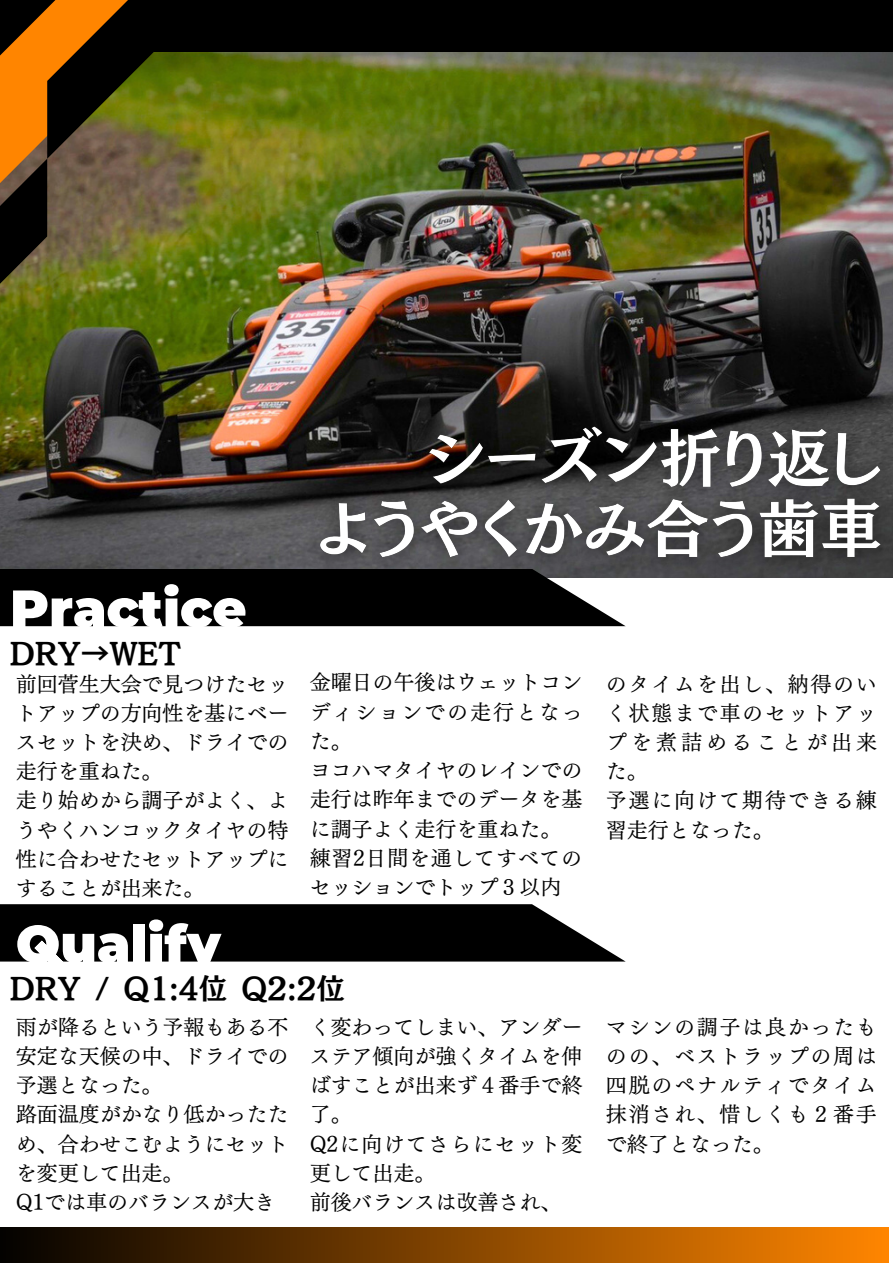
<style>
.page{position:relative;width:893px;height:1264px;background:#fff}
.page>*{position:absolute;margin:0;border:0;box-sizing:border-box;transform-origin:0 0}
.t1{font:900 52.5px "Montserrat";color:#fff}
.t2{font:28.5px "TEST Mode Min B B";color:#000}
.t3{font:21px/29.2px "Canva UD Mincho Pr 6 N M";color:#000;text-align:justify}
.t4{font:21px/29.2px "Canva UD Mincho Pr 6 N M";letter-spacing:.02em;color:#000}
.t5{font:21px/29.2px "Canva UD Mincho Pr 6 N M";letter-spacing:.085em;color:#000}
.t6{font:21px/29.2px "Canva UD Mincho Pr 6 N M";letter-spacing:.06em;color:#000}
</style>
<div class="page">
<div style="left:0;top:0;width:892px;height:92px;background:#000"></div>
<img style="left:0;top:53px;width:892px;height:516px">
<svg style="left:0;top:0;width:232px;height:398px;background:#5e5518"></svg>
<div style="left:0;top:1226px;width:888px;height:36px;background:linear-gradient(to right,#030200,#ff8500)"></div>
<div style="left:0;top:569px;width:625px;height:57px;background:#000"></div>
<img style="left:289px;top:402px;width:603px;height:188px">
<svg style="left:0;top:904px;width:626px;height:58px;background:#171717"></svg>
<p class="t1" style="left:10px;top:576px;width:238px">Practice</p>
<p class="t2" style="left:10px;top:638px;width:173px">DRY→WET</p>
<p class="t3" style="left:16px;top:669px;width:274px">前回菅生大会で見つけたセットアップの方向性を基にベースセットを決め、ドライでの走行を重ねた。</p>
<p class="t3" style="left:16px;top:785px;width:274px">走り始めから調子がよく、ようやくハンコックタイヤの特性に合わせたセットアップにすることが出来た。</p>
<p class="t3" style="left:309px;top:667px;width:275px">金曜日の午後はウェットコンディションでの走行となった。</p>
<p class="t3" style="left:309px;top:755px;width:274px">ヨコハマタイヤのレインでの走行は昨年までのデータを基に調子よく走行を重ねた。</p>
<p class="t4" style="left:309px;top:843px;width:274px">練習2日間を通してすべてのセッションでトップ３以内</p>
<p class="t1" style="left:16px;top:911px;width:206px">Qualify</p>
<p class="t2" style="left:10px;top:974px;width:336px">DRY / Q1:4位 Q2:2位</p>
<p class="t3" style="left:16px;top:1012px;width:274px">雨が降るという予報もある不安定な天候の中、ドライでの予選となった。</p>
<p class="t3" style="left:16px;top:1099px;width:274px">路面温度がかなり低かったため、合わせこむようにセットを変更して出走。</p>
<p class="t3" style="left:16px;top:1187px;width:261px">Q1では車のバランスが大き</p>
<p class="t3" style="left:309px;top:1012px;width:274px">く変わってしまい、アンダーステア傾向が強くタイムを伸ばすことが出来ず４番手で終了。</p>
<p class="t6" style="left:309px;top:1129px;width:274px">Q2に向けてさらにセット変更して出走。</p>
<p class="t3" style="left:309px;top:1187px;width:253px">前後バランスは改善され、</p>
<p class="t3" style="left:606px;top:669px;width:273px">のタイムを出し、納得のいく状態まで車のセットアップを煮詰めることが出来た。</p>
<p class="t5" style="left:606px;top:785px;width:272px">予選に向けて期待できる練習走行となった。</p>
<p class="t3" style="left:606px;top:1012px;width:272px">マシンの調子は良かったものの、ベストラップの周は四脱のペナルティでタイム抹消され、惜しくも２番手で終了となった。</p>
</div>
